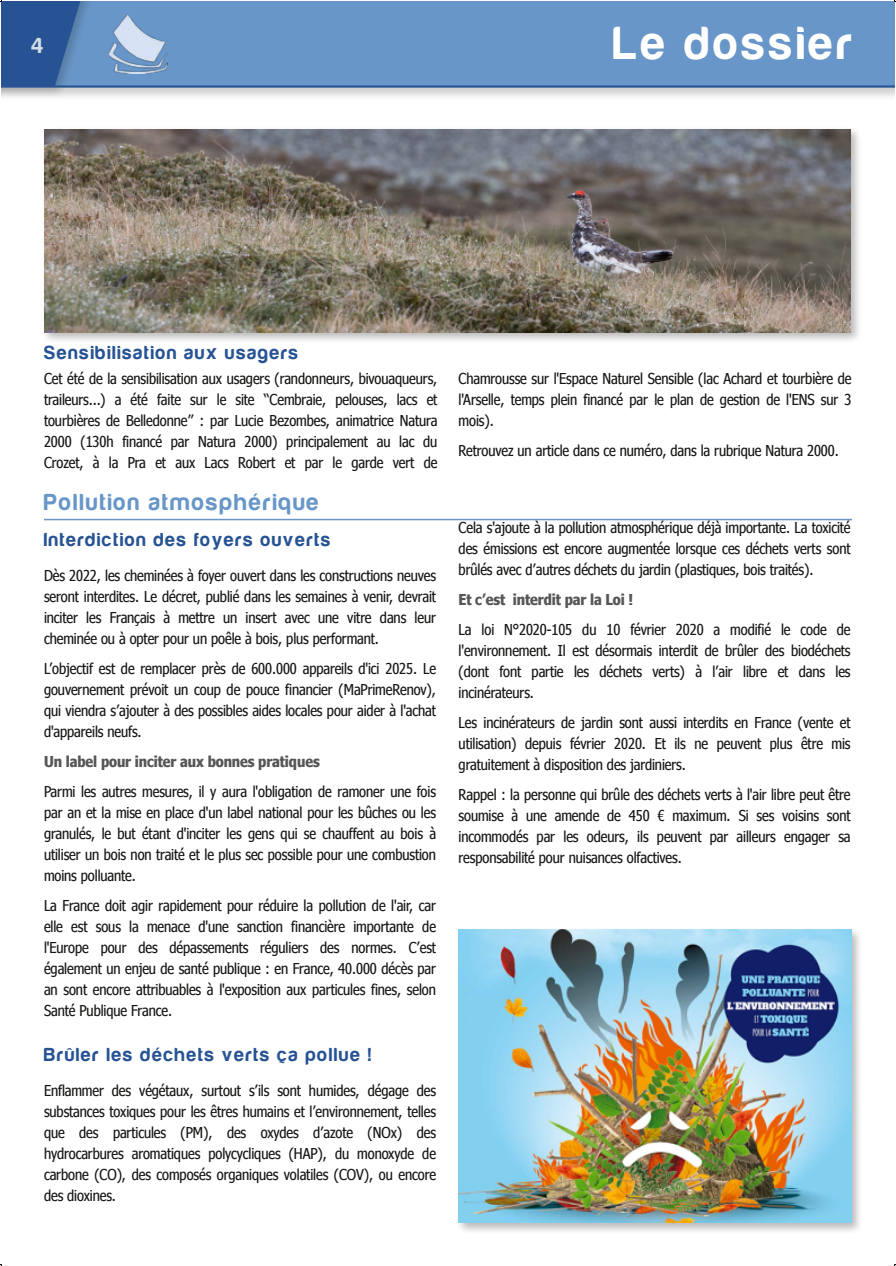
<style>
.page{position:relative;width:896px;height:1266px;background:#fff}
.page>*{position:absolute;margin:0;border:0;box-sizing:border-box;transform-origin:0 0}
.t1{font:48px "Harabara";letter-spacing:.1em;color:#fff}
.t2{font:24px "Harabara";letter-spacing:.1em;color:#6896c8}
.t3{font:22.5px "Harabara";color:rgb(255 255 255/.8)}
.t4{font:19.5px "Harabara";letter-spacing:.095em;color:#275394}
.t5{font:15px/21px "Nina";letter-spacing:-.005em;color:#181715;text-align:justify}
.t6{font:700 15px "Nina";letter-spacing:-.005em;color:#565655}
</style>
<div class="page">
<div style="left:2px;top:2px;width:892px;height:100px;background:#181715;opacity:.2"></div>
<div style="left:2px;top:2px;width:892px;height:85px;background:#6896c8"></div>
<div style="left:2px;top:2px;width:96px;height:97px;background:#181715;opacity:.2"></div>
<hr style="left:2px;top:85px;width:892px;height:3px;background:#275394">
<img style="left:109px;top:14px;width:58px;height:60px">
<hr style="left:44px;top:519px;width:808px;height:1px;background:#6896c8">
<div style="left:41px;top:126px;width:823px;height:219px;background:#181715;opacity:.3"></div>
<img style="left:44px;top:129px;width:807px;height:204px">
<div style="left:455px;top:926px;width:409px;height:309px;background:#181715;opacity:.3"></div>
<img style="left:459px;top:929px;width:393px;height:293px">
<svg style="left:0;top:0;width:87px;height:87px"></svg>
<h3 class="t3" style="left:32px;top:34px;width:13px">4</h3>
<h1 class="t1" style="left:613px;top:18px;width:240px">Le dossier</h1>
<h3 class="t4" style="left:44px;top:343px;width:256px">Sensibilisation aux usagers</h3>
<p class="t5" style="left:44px;top:367px;width:395px">Cet été de la sensibilisation aux usagers (randonneurs, bivouaqueurs, traileurs...) a été faite sur le site “Cembraie, pelouses, lacs et tourbières de Belledonne” : par Lucie Bezombes, animatrice Natura 2000 (130h financé par Natura 2000) principalement au lac du Crozet, à la Pra et aux Lacs Robert et par le garde vert de</p>
<p class="t5" style="left:459px;top:367px;width:394px">Chamrousse sur l'Espace Naturel Sensible (lac Achard et tourbière de l'Arselle, temps plein financé par le plan de gestion de l'ENS sur 3 mois).</p>
<p class="t5" style="left:459px;top:439px;width:382px">Retrouvez un article dans ce numéro, dans la rubrique Natura 2000.</p>
<h2 class="t2" style="left:44px;top:489px;width:276px">Pollution atmosphérique</h2>
<h3 class="t4" style="left:44px;top:530px;width:288px">Interdiction des foyers ouverts</h3>
<p class="t5" style="left:44px;top:564px;width:393px">Dès 2022, les cheminées à foyer ouvert dans les constructions neuves seront interdites. Le décret, publié dans les semaines à venir, devrait inciter les Français à mettre un insert avec une vitre dans leur cheminée ou à opter pour un poêle à bois, plus performant.</p>
<p class="t5" style="left:44px;top:657px;width:393px">L’objectif est de remplacer près de 600.000 appareils d'ici 2025. Le gouvernement prévoit un coup de pouce financier (MaPrimeRenov), qui viendra s’ajouter à des possibles aides locales pour aider à l'achat d'appareils neufs.</p>
<p class="t6" style="left:44px;top:752px;width:277px">Un label pour inciter aux bonnes pratiques</p>
<p class="t5" style="left:44px;top:780px;width:393px">Parmi les autres mesures, il y aura l'obligation de ramoner une fois par an et la mise en place d'un label national pour les bûches ou les granulés, le but étant d'inciter les gens qui se chauffent au bois à utiliser un bois non traité et le plus sec possible pour une combustion moins polluante.</p>
<p class="t5" style="left:44px;top:894px;width:393px">La France doit agir rapidement pour réduire la pollution de l'air, car elle est sous la menace d'une sanction financière importante de l'Europe pour des dépassements réguliers des normes. C’est également un enjeu de santé publique : en France, 40.000 décès par an sont encore attribuables à l'exposition aux particules fines, selon Santé Publique France.</p>
<h3 class="t4" style="left:44px;top:1044px;width:328px">Brûler les déchets verts ça pollue !</h3>
<p class="t5" style="left:44px;top:1079px;width:393px">Enflammer des végétaux, surtout s’ils sont humides, dégage des substances toxiques pour les êtres humains et l’environnement, telles que des particules (PM), des oxydes d’azote (NOx) des hydrocarbures aromatiques polycycliques (HAP), du monoxyde de carbone (CO), des composés organiques volatiles (COV), ou encore des dioxines.</p>
<p class="t5" style="left:459px;top:516px;width:393px">Cela s'ajoute à la pollution atmosphérique déjà importante. La toxicité des émissions est encore augmentée lorsque ces déchets verts sont brûlés avec d’autres déchets du jardin (plastiques, bois traités).</p>
<p class="t6" style="left:459px;top:590px;width:176px">Et c’est interdit par la Loi !</p>
<p class="t5" style="left:459px;top:618px;width:393px">La loi N°2020-105 du 10 février 2020 a modifié le code de l'environnement. Il est désormais interdit de brûler des biodéchets (dont font partie les déchets verts) à l’air libre et dans les incinérateurs.</p>
<p class="t5" style="left:459px;top:711px;width:393px">Les incinérateurs de jardin sont aussi interdits en France (vente et utilisation) depuis février 2020. Et ils ne peuvent plus être mis gratuitement à disposition des jardiniers.</p>
<p class="t5" style="left:459px;top:783px;width:393px">Rappel : la personne qui brûle des déchets verts à l'air libre peut être soumise à une amende de 450 € maximum. Si ses voisins sont incommodés par les odeurs, ils peuvent par ailleurs engager sa responsabilité pour nuisances olfactives.</p>
</div>
